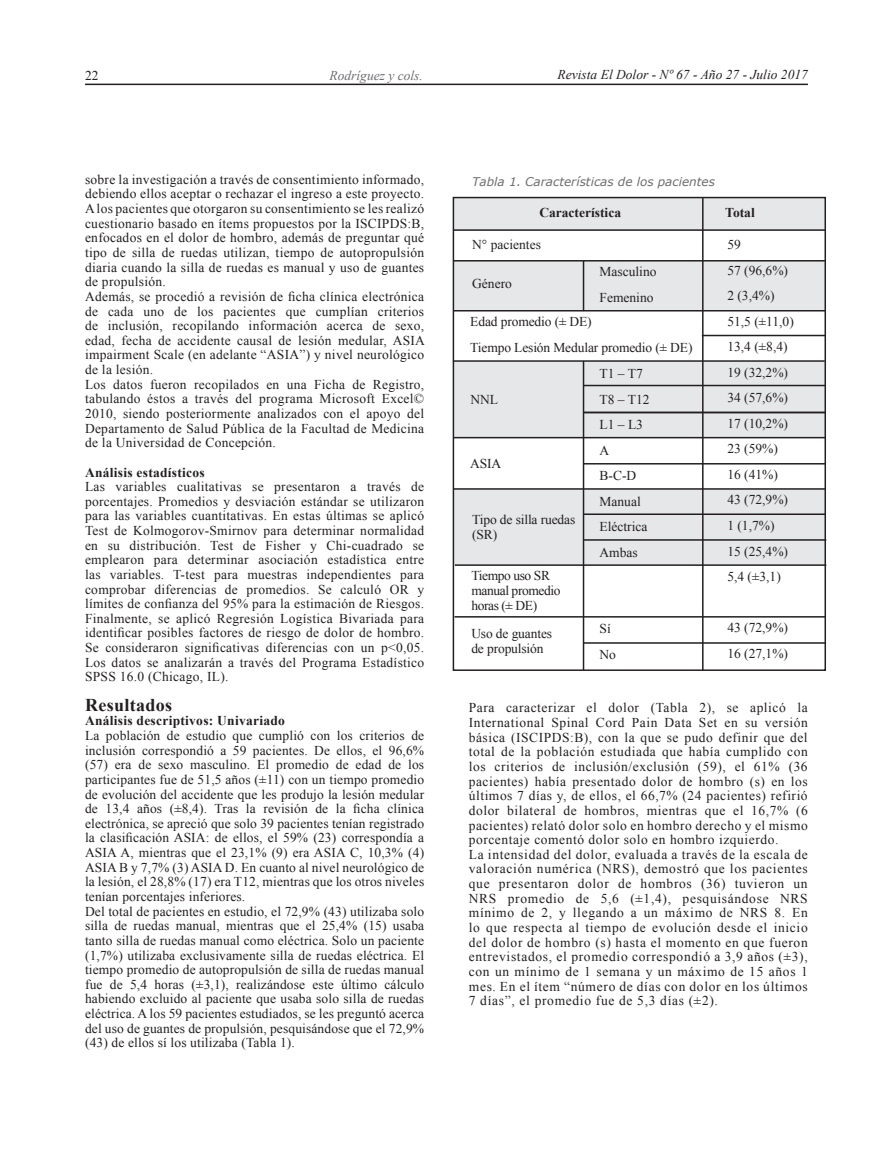
<style>
.page{position:relative;width:893px;height:1149px;background:#fff}
.page>*{position:absolute;margin:0;border:0;box-sizing:border-box;transform-origin:0 0}
.t1{font:700 18px "Times New Roman";letter-spacing:.02em;color:#231f20}
.t2{font:13.5px/14.5px "Times New Roman";letter-spacing:.02em;color:#231f20}
.t3{font:13.5px/14.5px "Times New Roman";letter-spacing:.04em;color:#231f20}
.t4{font:13.5px/25.5px "Times New Roman";color:#231f20}
.t5{font:13.5px/15px "Times New Roman";letter-spacing:-.01em;color:#231f20}
.t6{font:700 13.5px "Times New Roman";letter-spacing:.02em;color:#231f20}
.t7{font:italic 13.5px "Times New Roman";color:#231f20}
.t8{font:13.5px/15px "Times New Roman";letter-spacing:-.03em;color:#231f20}
.t9{font:italic 13.5px "Times New Roman";color:#6c6d70}
.t10{font:700 13.5px "Times New Roman";color:#231f20}
.t11{font:italic 12px "Verdana";color:#6c6d70}
</style>
<div class="page">
<hr style="left:85px;top:84px;width:723px;height:1px;background:#231f20">
<div style="left:454px;top:489px;width:371px;height:76px;background:#e6e7e9"></div>
<div style="left:454px;top:362px;width:371px;height:76px;background:#e6e7e9"></div>
<div style="left:454px;top:261px;width:371px;height:49px;background:#e6e7e9"></div>
<div style="left:454px;top:198px;width:372px;height:32px;background:#e6e7e9"></div>
<div style="left:453px;top:197px;width:373px;height:473px;border:2px solid #231f20"></div>
<hr style="left:583px;top:361px;width:1px;height:309px;background:#231f20">
<hr style="left:702px;top:198px;width:1px;height:472px;background:#231f20">
<hr style="left:453px;top:229px;width:372px;height:2px;background:#231f20">
<hr style="left:454px;top:260px;width:371px;height:1px;background:#231f20">
<hr style="left:453px;top:310px;width:372px;height:1px;background:#231f20">
<hr style="left:454px;top:437px;width:371px;height:1px;background:#231f20">
<hr style="left:702px;top:334px;width:123px;height:2px;background:#231f20">
<hr style="left:453px;top:360px;width:372px;height:1px;background:#231f20">
<hr style="left:583px;top:261px;width:1px;height:50px;background:#231f20">
<hr style="left:584px;top:411px;width:241px;height:2px;background:#231f20">
<hr style="left:584px;top:384px;width:241px;height:2px;background:#231f20">
<hr style="left:453px;top:488px;width:373px;height:1px;background:#231f20">
<hr style="left:584px;top:463px;width:242px;height:1px;background:#231f20">
<hr style="left:455px;top:564px;width:371px;height:1px;background:#231f20">
<hr style="left:584px;top:539px;width:242px;height:1px;background:#231f20">
<hr style="left:584px;top:513px;width:242px;height:2px;background:#231f20">
<hr style="left:454px;top:616px;width:372px;height:1px;background:#231f20">
<hr style="left:584px;top:642px;width:242px;height:1px;background:#231f20">
<p class="t2" style="left:85px;top:68px;width:15px">22</p>
<p class="t9" style="left:329px;top:66px;width:95px">Rodríguez y cols.</p>
<p class="t7" style="left:558px;top:65px;width:252px">Revista El Dolor - Nº 67 - Año 27 - Julio 2017</p>
<p class="t2" style="left:85px;top:172px;width:341px">sobre la investigación a través de consentimiento informado, debiendo ellos aceptar o rechazar el ingreso a este proyecto.<br>A los pacientes que otorgaron su consentimiento se les realizó cuestionario basado en ítems propuestos por la ISCIPDS:B, enfocados en el dolor de hombro, además de preguntar qué tipo de silla de ruedas utilizan, tiempo de autopropulsión diaria cuando la silla de ruedas es manual y uso de guantes de propulsión.<br>Además, se procedió a revisión de ficha clínica electrónica de cada uno de los pacientes que cumplían criterios de inclusión, recopilando información acerca de sexo, edad, fecha de accidente causal de lesión medular, ASIA impairment Scale (en adelante “ASIA”) y nivel neurológico de la lesión.<br>Los datos fueron recopilados en una Ficha de Registro, tabulando éstos a través del programa Microsoft Excel© 2010, siendo posteriormente analizados con el apoyo del Departamento de Salud Pública de la Facultad de Medicina de la Universidad de Concepción.</p>
<p class="t6" style="left:85px;top:462px;width:121px">Análisis estadísticos</p>
<p class="t2" style="left:85px;top:479px;width:341px;text-align:justify">Las variables cualitativas se presentaron a través de porcentajes. Promedios y desviación estándar se utilizaron para las variables cuantitativas. En estas últimas se aplicó Test de Kolmogorov-Smirnov para determinar normalidad en su distribución. Test de Fisher y Chi-cuadrado se emplearon para determinar asociación estadística entre las variables. T-test para muestras independientes para comprobar diferencias de promedios. Se calculó OR y límites de confianza del 95% para la estimación de Riesgos.<br>Finalmente, se aplicó Regresión Logística Bivariada para identificar posibles factores de riesgo de dolor de hombro.<br>Se consideraron significativas diferencias con un p&lt;0,05.<br>Los datos se analizarán a través del Programa Estadístico SPSS 16.0 (Chicago, IL).</p>
<h1 class="t1" style="left:85px;top:692px;width:89px">Resultados</h1>
<p class="t6" style="left:85px;top:711px;width:201px">Análisis descriptivos: Univariado</p>
<p class="t2" style="left:85px;top:727px;width:341px">La población de estudio que cumplió con los criterios de inclusión correspondió a 59 pacientes. De ellos, el 96,6% (57) era de sexo masculino. El promedio de edad de los participantes fue de 51,5 años (±11) con un tiempo promedio de evolución del accidente que les produjo la lesión medular de 13,4 años (±8,4). Tras la revisión de la ficha clínica electrónica, se apreció que solo 39 pacientes tenían registrado la clasificación ASIA: de ellos, el 59% (23) correspondía a ASIA A, mientras que el 23,1% (9) era ASIA C, 10,3% (4)<br>ASIA B y 7,7% (3) ASIA D. En cuanto al nivel neurológico de la lesión, el 28,8% (17) era T12, mientras que los otros niveles tenían porcentajes inferiores.<br>Del total de pacientes en estudio, el 72,9% (43) utilizaba solo silla de ruedas manual, mientras que el 25,4% (15) usaba tanto silla de ruedas manual como eléctrica. Solo un paciente (1,7%) utilizaba exclusivamente silla de ruedas eléctrica. El tiempo promedio de autopropulsión de silla de ruedas manual fue de 5,4 horas (±3,1), realizándose este último cálculo habiendo excluido al paciente que usaba solo silla de ruedas eléctrica. A los 59 pacientes estudiados, se les preguntó acerca del uso de guantes de propulsión, pesquisándose que el 72,9% (43) de ellos sí los utilizaba (Tabla 1).</p>
<p class="t11" style="left:472px;top:173px;width:244px">Tabla 1. Características de los pacientes</p>
<p class="t10" style="left:539px;top:203px;width:83px">Característica</p>
<p class="t6" style="left:725px;top:203px;width:31px">Total</p>
<p class="t4" style="left:472px;top:231px;width:70px">N° pacientes</p>
<p class="t2" style="left:472px;top:276px;width:41px">Género</p>
<p class="t5" style="left:470px;top:308px;width:224px;line-height:25.5px">Edad promedio (± DE)<br>Tiempo Lesión Medular promedio (± DE)</p>
<p class="t4" style="left:599px;top:258px;width:58px">Masculino<br>Femenino</p>
<p class="t2" style="left:470px;top:391px;width:29px">NNL</p>
<p class="t2" style="left:470px;top:455px;width:33px">ASIA</p>
<p class="t5" style="left:472px;top:511px;width:105px">Tipo de silla ruedas (SR)</p>
<p class="t8" style="left:471px;top:568px;width:91px">Tiempo uso SR manual promedio horas (± DE)</p>
<p class="t5" style="left:471px;top:626px;width:82px">Uso de guantes de propulsión</p>
<p class="t4" style="left:599px;top:360px;width:52px">T1 – T7<br>T8 – T12<br>L1 – L3<br>A<br>B-C-D<br>Manual<br>Eléctrica<br>Ambas</p>
<p class="t2" style="left:599px;top:615px;width:18px;line-height:25.5px">Sí<br>No</p>
<p class="t4" style="left:727px;top:232px;width:68px">59<br>57 (96,6%)<br>2 (3,4%)<br>51,5 (±11,0)<br>13,4 (±8,4)<br>19 (32,2%)<br>34 (57,6%)<br>17 (10,2%)<br>23 (59%)<br>16 (41%)<br>43 (72,9%)<br>1 (1,7%)<br>15 (25,4%)<br>5,4 (±3,1)</p>
<p class="t2" style="left:727px;top:614px;width:62px;line-height:25.5px">43 (72,9%)<br>16 (27,1%)</p>
<p class="t3" style="left:469px;top:700px;width:340px">Para caracterizar el dolor (Tabla 2), se aplicó la International Spinal Cord Pain Data Set en su versión básica (ISCIPDS:B), con la que se pudo definir que del total de la población estudiada que había cumplido con los criterios de inclusión/exclusión (59), el 61% (36 pacientes) había presentado dolor de hombro (s) en los últimos 7 días y, de ellos, el 66,7% (24 pacientes) refirió dolor bilateral de hombros, mientras que el 16,7% (6 pacientes) relató dolor solo en hombro derecho y el mismo porcentaje comentó dolor solo en hombro izquierdo.<br>La intensidad del dolor, evaluada a través de la escala de valoración numérica (NRS), demostró que los pacientes que presentaron dolor de hombros (36) tuvieron un NRS promedio de 5,6 (±1,4), pesquisándose NRS mínimo de 2, y llegando a un máximo de NRS 8. En lo que respecta al tiempo de evolución desde el inicio del dolor de hombro (s) hasta el momento en que fueron entrevistados, el promedio correspondió a 3,9 años (±3), con un mínimo de 1 semana y un máximo de 15 años 1 mes. En el ítem “número de días con dolor en los últimos 7 días”, el promedio fue de 5,3 días (±2).</p>
</div>
